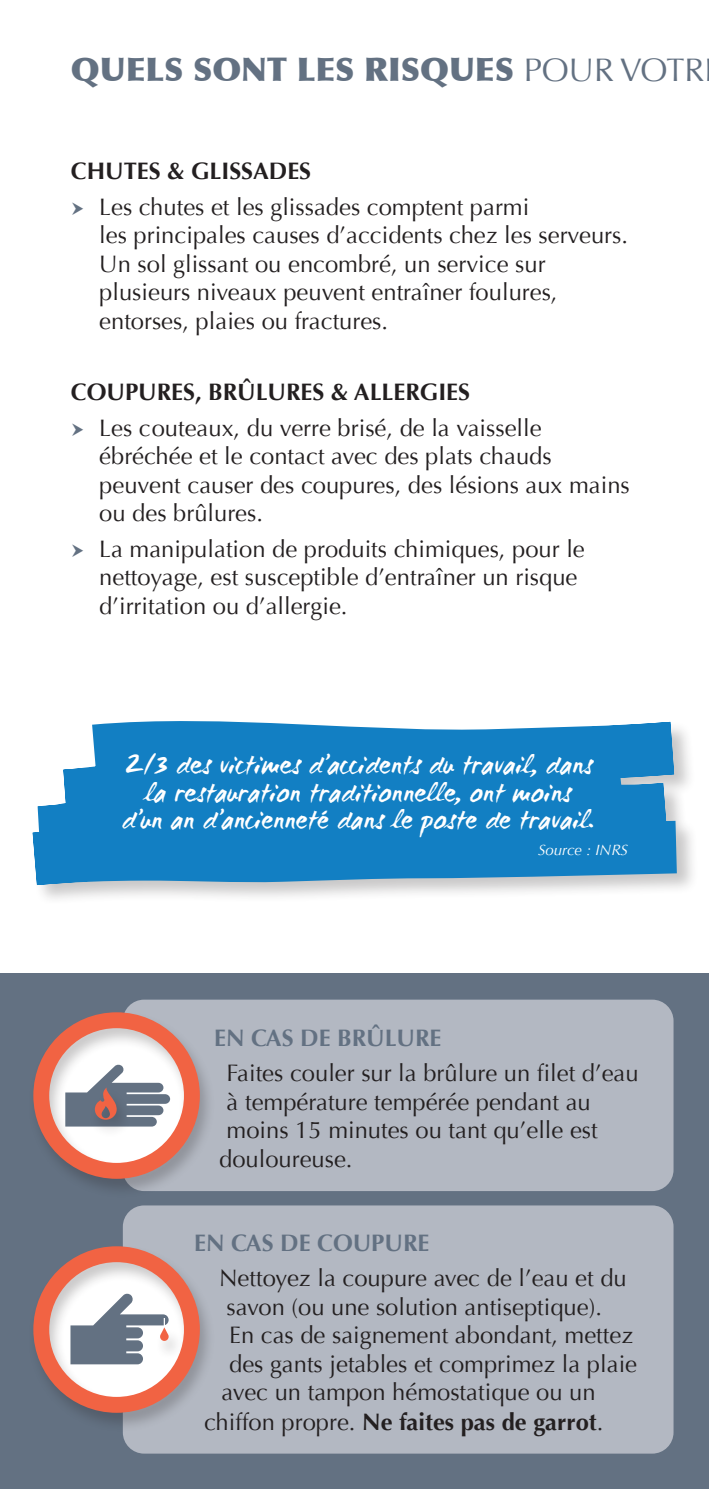
<style>
.page{position:relative;width:709px;height:1489px;background:#fff}
.page>*{position:absolute;margin:0;border:0;box-sizing:border-box;transform-origin:0 0}
.t1{font:900 32.5px "Optima";color:#637182}
.t2{font:27.5px/27.5px "WC Mano Negra Bta";color:#fff;text-align:center}
.t3{font:23.75px/28.5px "Optima";color:#231f20}
.t4{font:700 23.75px "Optima";color:#231f20}
.t5{font:700 23.75px "Optima";color:#637182}
.t6{font:italic 15px "Optima";color:#fff}
.s1{font-weight:400}
</style>
<div class="page">
<div style="left:0;top:973px;width:709px;height:515px;background:#637182"></div>
<svg style="left:32px;top:721px;width:660px;height:178px;background:#3d94cb"></svg>
<div style="left:123px;top:999px;width:550px;height:191px;background:#b3b8c2;border-radius:21px"></div>
<div style="left:27px;top:1009px;width:189px;height:189px;background:#231f20;opacity:.25"></div>
<svg style="left:33px;top:1012px;width:167px;height:166px"></svg>
<div style="left:123px;top:1205px;width:550px;height:248px;background:#b3b8c2;border-radius:21px"></div>
<div style="left:27px;top:1243px;width:189px;height:189px;background:#231f20;opacity:.25"></div>
<svg style="left:33px;top:1246px;width:167px;height:166px"></svg>
<h1 class="t1" style="left:71px;top:50px;width:635px">QUELS SONT LES RISQUES <span class="s1">POUR VOTR</span></h1>
<p class="t4" style="left:71px;top:157px;width:242px">CHUTES &amp; GLISSADES</p>
<p class="t3" style="left:99px;top:193px;width:530px">Les chutes et les glissades comptent parmi<br>les principales causes d’accidents chez les serveurs.<br>Un sol glissant ou encombré, un service sur plusieurs niveaux peuvent entraîner foulures, entorses, plaies ou fractures.</p>
<p class="t4" style="left:71px;top:378px;width:400px">COUPURES, BRÛLURES &amp; ALLERGIES</p>
<p class="t3" style="left:99px;top:414px;width:532px">Les couteaux, du verre brisé, de la vaisselle ébréchée et le contact avec des plats chauds peuvent causer des coupures, des lésions aux mains ou des brûlures.</p>
<p class="t3" style="left:99px;top:535px;width:487px">La manipulation de produits chimiques, pour le nettoyage, est susceptible d’entraîner un risque d’irritation ou d’allergie.</p>
<p class="t2" style="left:122px;top:752px;width:474px">2/3 des victimes d’accidents du travail, dans la restauration traditionnelle, ont moins d’un an d’ancienneté dans le poste de travail.</p>
<p class="t6" style="left:538px;top:840px;width:91px">Source : INRS</p>
<p class="t5" style="left:214px;top:1023px;width:229px">EN CAS DE BRÛLURE</p>
<p class="t3" style="left:227px;top:1059px;width:413px">Faites couler sur la brûlure un filet d’eau</p>
<p class="t3" style="left:227px;top:1087px;width:365px">à température tempérée pendant au</p>
<p class="t3" style="left:227px;top:1116px;width:372px">moins 15 minutes ou tant qu’elle est</p>
<p class="t3" style="left:219px;top:1144px;width:135px">douloureuse.</p>
<p class="t5" style="left:194px;top:1228px;width:237px">EN CAS DE COUPURE</p>
<p class="t3" style="left:219px;top:1264px;width:409px">Nettoyez la coupure avec de l’eau et du</p>
<p class="t3" style="left:227px;top:1292px;width:377px">savon (ou une solution antiseptique).</p>
<p class="t3" style="left:229px;top:1321px;width:405px">En cas de saignement abondant, mettez</p>
<p class="t3" style="left:229px;top:1349px;width:409px">des gants jetables et comprimez la plaie</p>
<p class="t3" style="left:222px;top:1378px;width:375px">avec un tampon hémostatique ou un</p>
<p class="t4" style="left:204px;top:1408px;width:401px"><span class="s1">chiffon propre.</span> Ne faites pas de garrot<span class="s1">.</span></p>
</div>
